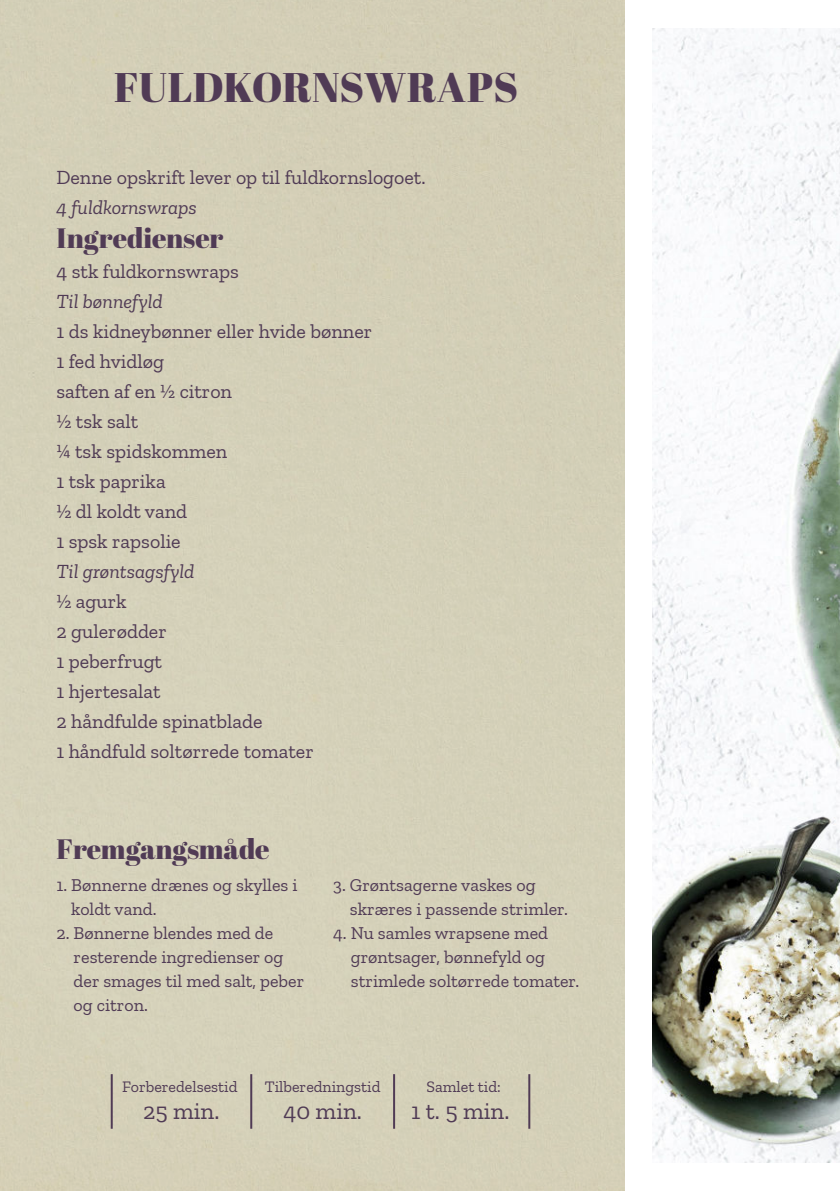
<style>
.page{position:relative;width:840px;height:1191px;background:#fff}
.page>*{position:absolute;margin:0;border:0;box-sizing:border-box;transform-origin:0 0}
.t1{font:41.4px "Abril Fatface";color:#503b55}
.t2{font:28px "Abril Fatface";color:#503b55}
.t3{font:24px "Zilla Slab";color:#503b55}
.t4{font:20px/30px "Zilla Slab";color:#503b55}
.t5{font:italic 20px "Zilla Slab";color:#503b55}
.t6{font:18px/24px "Zilla Slab";color:#503b55}
.t7{font:16px "Zilla Slab";color:#503b55}
</style>
<div class="page">
<div style="left:0;top:0;width:624px;height:1191px;background:#d4d0b8"></div>
<hr style="left:250px;top:1074px;width:2px;height:54px;background:#503b55">
<hr style="left:111px;top:1074px;width:2px;height:54px;background:#503b55">
<hr style="left:393px;top:1074px;width:2px;height:54px;background:#503b55">
<hr style="left:528px;top:1074px;width:2px;height:54px;background:#503b55">
<img style="left:652px;top:28px;width:187px;height:1134px">
<h1 class="t1" style="left:114px;top:69px;width:405px">FULDKORNSWRAPS</h1>
<p class="t4" style="left:56px;top:163px;width:370px">Denne opskrift lever op til fuldkornslogoet.</p>
<p class="t5" style="left:56px;top:200px;width:142px">4 fuldkornswraps</p>
<h2 class="t2" style="left:56px;top:226px;width:168px">Ingredienser</h2>
<p class="t4" style="left:56px;top:256px;width:184px">4 stk fuldkornswraps</p>
<p class="t5" style="left:56px;top:294px;width:108px">Til bønnefyld</p>
<p class="t4" style="left:56px;top:316px;width:317px">1 ds kidneybønner eller hvide bønner<br>1 fed hvidløg<br>saften af en ½ citron<br>½ tsk salt<br>¼ tsk spidskommen<br>1 tsk paprika<br>½ dl koldt vand<br>1 spsk rapsolie</p>
<p class="t5" style="left:56px;top:564px;width:139px">Til grøntsagsfyld</p>
<p class="t4" style="left:56px;top:586px;width:258px">½ agurk<br>2 gulerødder<br>1 peberfrugt<br>1 hjertesalat<br>2 håndfulde spinatblade<br>1 håndfuld soltørrede tomater</p>
<h2 class="t2" style="left:56px;top:837px;width:214px">Fremgangsmåde</h2>
<p class="t6" style="left:71px;top:873px;width:227px;text-indent:-15px">1. Bønnerne drænes og skylles i koldt vand.</p>
<p class="t6" style="left:74px;top:921px;width:232px;text-indent:-17px">2. Bønnerne blendes med de resterende ingredienser og der smages til med salt, peber og citron.</p>
<p class="t6" style="left:350px;top:873px;width:219px;text-indent:-17px">3. Grøntsagerne vaskes og skræres i passende strimler.</p>
<p class="t6" style="left:350px;top:921px;width:230px;text-indent:-18px">4. Nu samles wrapsene med grøntsager, bønnefyld og strimlede soltørrede tomater.</p>
<p class="t7" style="left:122px;top:1078px;width:117px">Forberedelsestid</p>
<p class="t3" style="left:143px;top:1097px;width:78px">25 min.</p>
<p class="t3" style="left:283px;top:1097px;width:80px">40 min.</p>
<p class="t3" style="left:411px;top:1097px;width:100px">1 t. 5 min.</p>
<p class="t7" style="left:265px;top:1078px;width:117px">Tilberedningstid</p>
<p class="t7" style="left:426px;top:1078px;width:76px">Samlet tid:</p>
</div>
